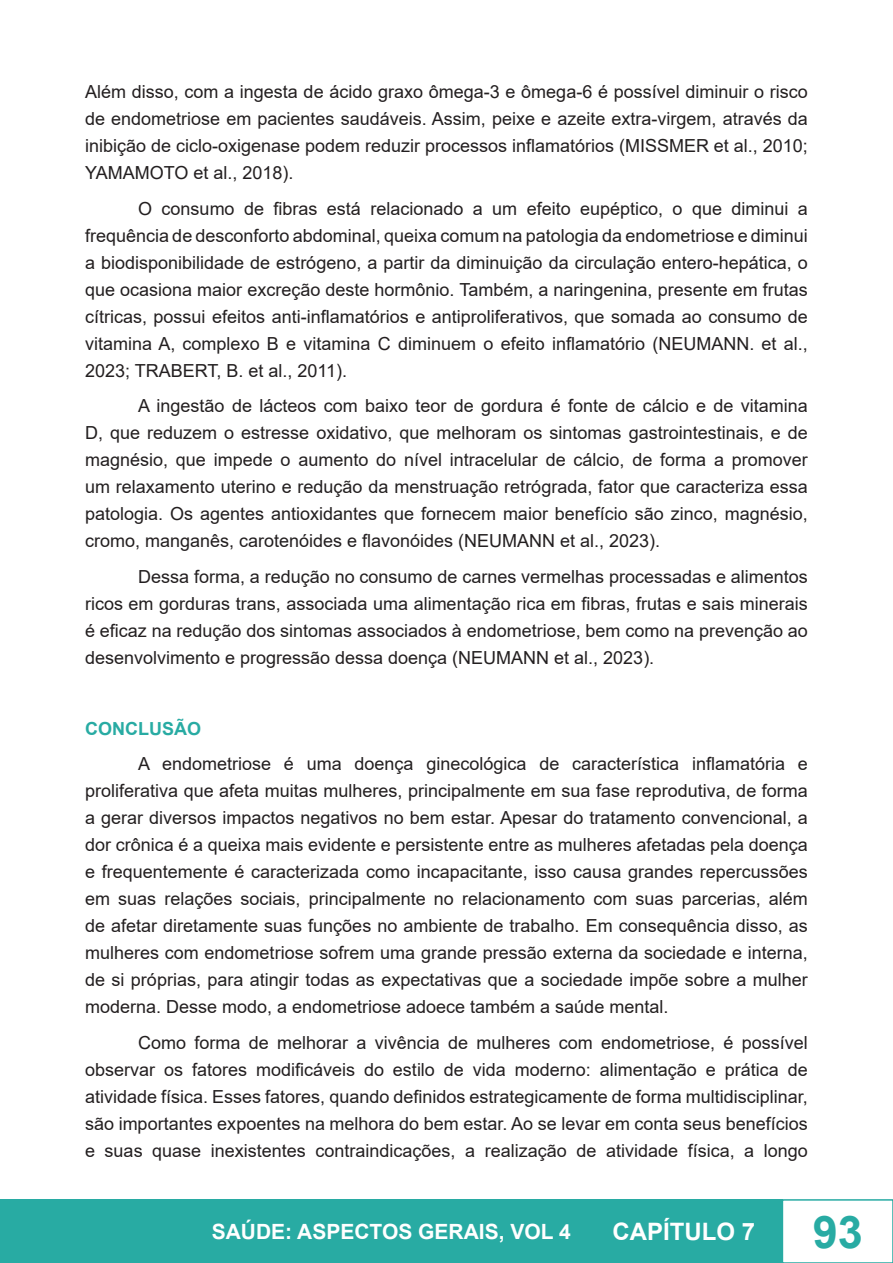
<style>
.page{position:relative;width:893px;height:1263px;background:#fff}
.page>*{position:absolute;margin:0;border:0;box-sizing:border-box;transform-origin:0 0}
.t1{font:700 45px "Arial";color:#28aba3}
.t2{font:700 24px "Arial";color:#fff}
.t3{font:700 21px "Arial";color:#fff}
.t4{font:18px/27px "Arial";color:#231f20;text-align:justify}
.Heading_1{font:700 18px "Arial";color:#28aba3}
</style>
<div class="page">
<div style="left:0;top:1200px;width:782px;height:63px;background:#28aba3"></div>
<div style="left:782px;top:1199px;width:111px;height:64px;border:2px solid #28aba3"></div>
<p class="t4" style="left:85px;top:78px;width:724px">Além disso, com a ingesta de ácido graxo ômega-3 e ômega-6 é possível diminuir o risco de endometriose em pacientes saudáveis. Assim, peixe e azeite extra-virgem, através da inibição de ciclo-oxigenase podem reduzir processos inflamatórios (MISSMER et al., 2010; YAMAMOTO et al., 2018).</p>
<p class="t4" style="left:85px;top:195px;width:724px;text-indent:53px">O consumo de fibras está relacionado a um efeito eupéptico, o que diminui a frequência de desconforto abdominal, queixa comum na patologia da endometriose e diminui a biodisponibilidade de estrógeno, a partir da diminuição da circulação entero-hepática, o que ocasiona maior excreção deste hormônio. Também, a naringenina, presente em frutas cítricas, possui efeitos anti-inflamatórios e antiproliferativos, que somada ao consumo de vitamina A, complexo B e vitamina C diminuem o efeito inflamatório (NEUMANN. et al., 2023; TRABERT, B. et al., 2011).</p>
<p class="t4" style="left:85px;top:392px;width:724px;text-indent:53px">A ingestão de lácteos com baixo teor de gordura é fonte de cálcio e de vitamina D, que reduzem o estresse oxidativo, que melhoram os sintomas gastrointestinais, e de magnésio, que impede o aumento do nível intracelular de cálcio, de forma a promover um relaxamento uterino e redução da menstruação retrógrada, fator que caracteriza essa patologia. Os agentes antioxidantes que fornecem maior benefício são zinco, magnésio, cromo, manganês, carotenóides e flavonóides (NEUMANN et al., 2023).</p>
<p class="t4" style="left:85px;top:563px;width:724px;text-indent:53px">Dessa forma, a redução no consumo de carnes vermelhas processadas e alimentos ricos em gorduras trans, associada uma alimentação rica em fibras, frutas e sais minerais é eficaz na redução dos sintomas associados à endometriose, bem como na prevenção ao desenvolvimento e progressão dessa doença (NEUMANN et al., 2023).</p>
<p class="Heading_1" style="left:85px;top:716px;width:117px">CONCLUSÃO</p>
<p class="t4" style="left:85px;top:750px;width:724px;text-indent:53px">A endometriose é uma doença ginecológica de característica inflamatória e proliferativa que afeta muitas mulheres, principalmente em sua fase reprodutiva, de forma a gerar diversos impactos negativos no bem estar. Apesar do tratamento convencional, a dor crônica é a queixa mais evidente e persistente entre as mulheres afetadas pela doença e frequentemente é caracterizada como incapacitante, isso causa grandes repercussões em suas relações sociais, principalmente no relacionamento com suas parcerias, além de afetar diretamente suas funções no ambiente de trabalho. Em consequência disso, as mulheres com endometriose sofrem uma grande pressão externa da sociedade e interna, de si próprias, para atingir todas as expectativas que a sociedade impõe sobre a mulher moderna. Desse modo, a endometriose adoece também a saúde mental.</p>
<p class="t4" style="left:85px;top:1029px;width:724px;text-indent:53px">Como forma de melhorar a vivência de mulheres com endometriose, é possível observar os fatores modificáveis do estilo de vida moderno: alimentação e prática de atividade física. Esses fatores, quando definidos estrategicamente de forma multidisciplinar, são importantes expoentes na melhora do bem estar. Ao se levar em conta seus benefícios e suas quase inexistentes contraindicações, a realização de atividade física, a longo</p>
<p class="t3" style="left:212px;top:1217px;width:361px">SAÚDE: ASPECTOS GERAIS, VOL 4</p>
<h2 class="t2" style="left:612px;top:1215px;width:144px">CAPÍTULO 7</h2>
<h1 class="t1" style="left:813px;top:1200px;width:52px">93</h1>
</div>
